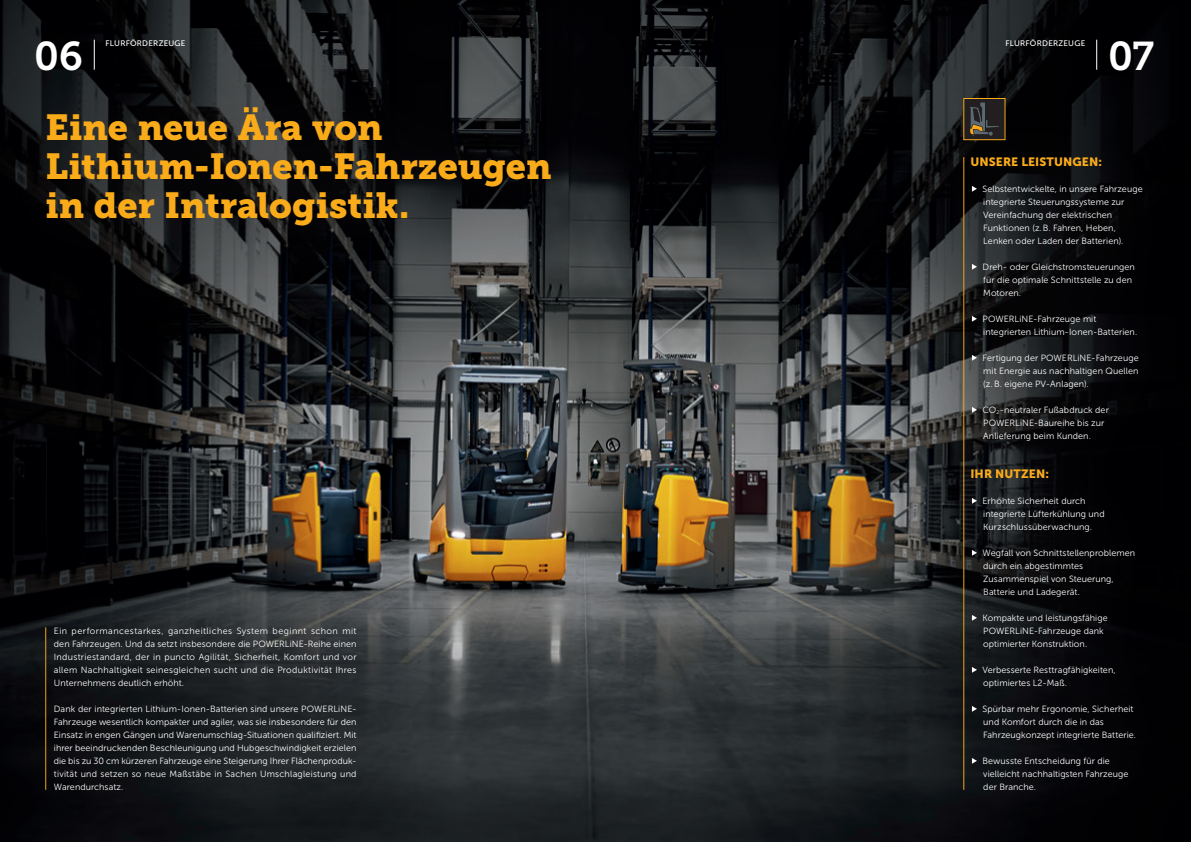
<style>
.page{position:relative;width:1191px;height:842px;background:#fff}
.page>*{position:absolute;margin:0;border:0;box-sizing:border-box;transform-origin:0 0}
.t1{font:40px "Museo JH Slab 700";color:#fff}
.t2{font:36px/39px "Museo JH Slab 900";letter-spacing:-.005em;color:#faab1a}
.t3{font:12px "Museo JH Sans 900";letter-spacing:.005em;color:#faab1a}
.t4{font:9px/13px "Museo JH Sans 300";letter-spacing:.01em;color:#fff}
.t5{font:8px "Museo JH Sans 500";letter-spacing:.03em;color:#fff}
</style>
<div class="page">
<img style="left:0;top:0;width:1191px;height:842px">
<div style="left:0;top:45px;width:613px;height:243px;background:#231f20;opacity:.24"></div>
<div style="left:0;top:562px;width:421px;height:280px;background:#231f20;opacity:.24"></div>
<div style="left:908px;top:91px;width:283px;height:751px;background:#231f20;opacity:.24"></div>
<svg style="left:972px;top:186px;width:5px;height:6px"></svg>
<svg style="left:972px;top:264px;width:5px;height:6px"></svg>
<svg style="left:972px;top:316px;width:5px;height:6px"></svg>
<svg style="left:972px;top:355px;width:5px;height:6px"></svg>
<svg style="left:972px;top:407px;width:5px;height:6px"></svg>
<svg style="left:972px;top:498px;width:5px;height:6px"></svg>
<svg style="left:972px;top:550px;width:5px;height:6px"></svg>
<svg style="left:972px;top:615px;width:5px;height:6px"></svg>
<svg style="left:972px;top:667px;width:5px;height:6px"></svg>
<svg style="left:972px;top:706px;width:5px;height:6px"></svg>
<svg style="left:972px;top:758px;width:5px;height:6px"></svg>
<hr style="left:1096px;top:40px;width:1px;height:30px;background:#fff">
<hr style="left:94px;top:40px;width:1px;height:30px;background:#fff">
<p class="t5" style="left:106px;top:39px;width:81px">FLURFÖRDERZEUGE</p>
<p class="t5" style="left:1005px;top:39px;width:81px">FLURFÖRDERZEUGE</p>
<h1 class="t1" style="left:34px;top:33px;width:50px">06</h1>
<h1 class="t1" style="left:1108px;top:33px;width:48px">07</h1>
<h2 class="t2" style="left:45px;top:109px;width:508px">Eine neue Ära von<br>Lithium-Ionen-Fahrzeugen in der Intralogistik.</h2>
<p class="t4" style="left:54px;top:624px;width:304px;text-align:justify">Ein performancestarkes, ganzheitliches System beginnt schon mit den Fahrzeugen. Und da setzt insbesondere die POWERLiNE-Reihe einen Industriestandard, der in puncto Agilität, Sicherheit, Komfort und vor allem Nachhaltigkeit seinesgleichen sucht und die Produktivität Ihres Unternehmens deutlich erhöht.</p>
<p class="t4" style="left:54px;top:702px;width:304px;text-align:justify">Dank der integrierten Lithium-Ionen-Batterien sind unsere POWERLiNE-Fahrzeuge wesentlich kompakter und agiler, was sie insbesondere für den Einsatz in engen Gängen und Warenumschlag-Situationen qualifiziert. Mit ihrer beeindruckenden Beschleunigung und Hubgeschwindigkeit erzielen die bis zu 30 cm kürzeren Fahrzeuge eine Steigerung Ihrer Flächenproduk&shy;tivität und setzen so neue Maßstäbe in Sachen Umschlagleistung und Warendurchsatz.</p>
<h3 class="t3" style="left:970px;top:155px;width:133px">UNSERE LEISTUNGEN:</h3>
<p class="t4" style="left:982px;top:182px;width:162px">Selbstentwickelte, in unsere Fahrzeuge integrierte Steuerungssysteme zur Vereinfachung der elektrischen Funktionen (z.B. Fahren, Heben, Lenken oder Laden der Batterien).</p>
<p class="t4" style="left:982px;top:260px;width:154px">Dreh- oder Gleichstromsteuerungen für die optimale Schnittstelle zu den<br>Motoren.</p>
<p class="t4" style="left:982px;top:312px;width:156px">POWERLiNE-Fahrzeuge mit integrierten Lithium-Ionen-Batterien.</p>
<p class="t4" style="left:982px;top:351px;width:158px;text-align:justify">Fertigung der POWERLiNE-Fahrzeuge mit Energie aus nachhaltigen Quellen (z. B. eigene PV-Anlagen).</p>
<p class="t4" style="left:982px;top:403px;width:128px">CO<sub>2</sub>-neutraler Fußabdruck der<br>POWERLiNE-Baureihe bis zur<br>Anlieferung beim Kunden.</p>
<h3 class="t3" style="left:970px;top:467px;width:80px">IHR NUTZEN:</h3>
<p class="t4" style="left:982px;top:494px;width:124px">Erhöhte Sicherheit durch integrierte Lüfterkühlung und<br>Kurzschlussüberwachung.</p>
<p class="t4" style="left:982px;top:546px;width:154px">Wegfall von Schnittstellenproblemen durch ein abgestimmtes<br>Zusammenspiel von Steuerung,<br>Batterie und Ladegerät.</p>
<p class="t4" style="left:982px;top:611px;width:127px">Kompakte und leistungsfähige<br>POWERLiNE-Fahrzeuge dank optimierter Konstruktion.</p>
<p class="t4" style="left:982px;top:663px;width:135px">Verbesserte Resttragfähigkeiten, optimiertes L2-Maß.</p>
<p class="t4" style="left:982px;top:702px;width:155px">Spürbar mehr Ergonomie, Sicherheit und Komfort durch die in das<br>Fahrzeugkonzept integrierte Batterie.</p>
<p class="t4" style="left:982px;top:754px;width:147px">Bewusste Entscheidung für die vielleicht nachhaltigsten Fahrzeuge der Branche.</p>
</div>
